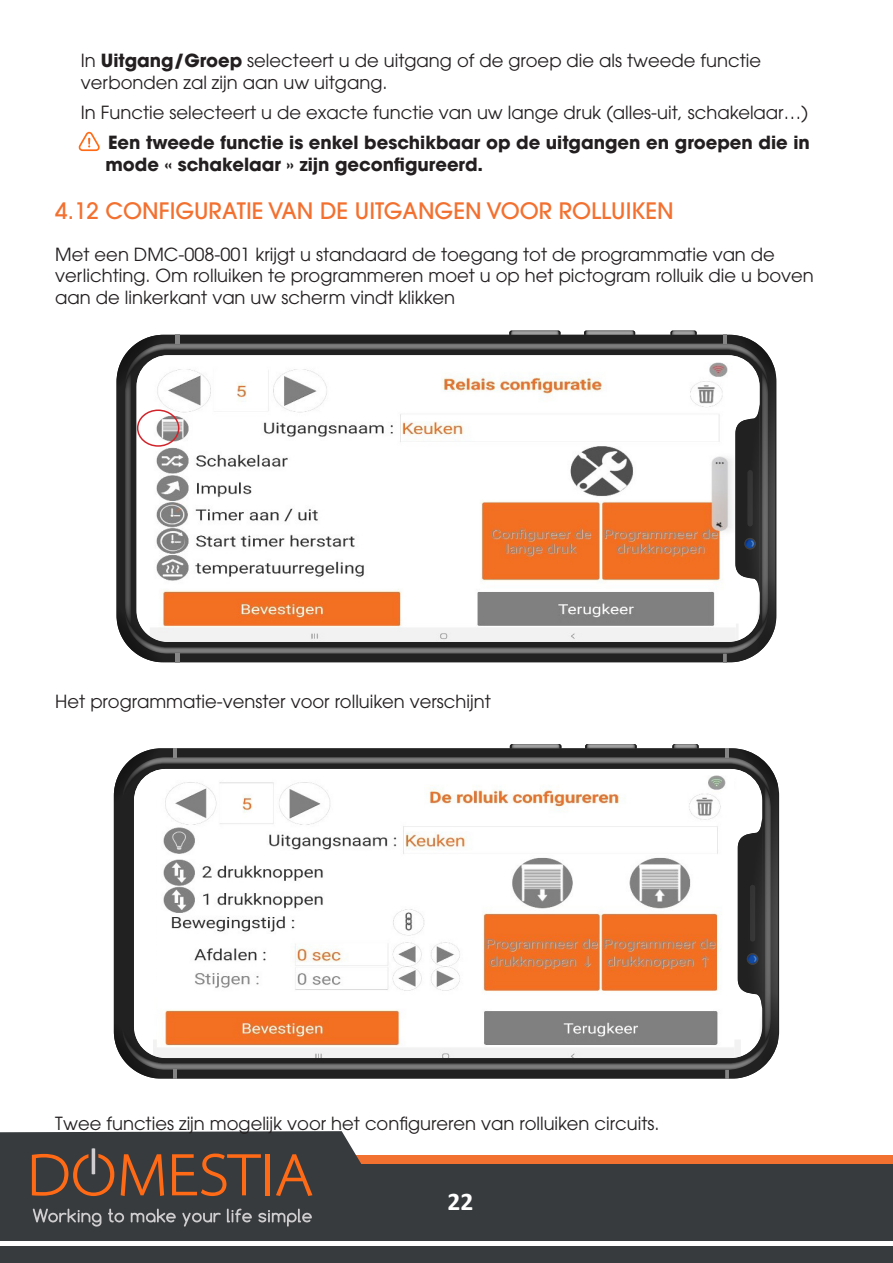
<style>
.page{position:relative;width:893px;height:1263px;background:#fff}
.page>*{position:absolute;margin:0;border:0;box-sizing:border-box;transform-origin:0 0}
.t1{font:700 25.5px "Calibri";color:#fff}
.t2{font:500 22.5px "ITC Avant Garde Pro";color:#f37130}
.Titre{font:18px/21.6px "ITC Avant Garde Pro";color:#231f20}
.Titre-2{font:700 18px/21.6px "ITC Avant Garde Pro";color:#231f20}
.s1{font-weight:700}
</style>
<div class="page">
<div style="left:0;top:1164px;width:893px;height:99px;background:#373b3d"></div>
<div style="left:0;top:1155px;width:893px;height:9px;background:#f37130"></div>
<svg style="left:0;top:1131px;width:475px;height:111px"></svg>
<hr style="left:0;top:1242px;width:893px;height:4px;background:#fff">
<svg style="left:121px;top:1154px;width:43px;height:42px"></svg>
<svg style="left:172px;top:1153px;width:89px;height:43px"></svg>
<hr style="left:265px;top:1154px;width:4px;height:41px;background:#ff6a17">
<svg style="left:276px;top:1154px;width:36px;height:42px"></svg>
<svg style="left:32px;top:1148px;width:82px;height:48px"></svg>
<svg style="left:33px;top:1208px;width:68px;height:18px"></svg>
<svg style="left:108px;top:1208px;width:16px;height:14px"></svg>
<svg style="left:131px;top:1208px;width:45px;height:14px"></svg>
<svg style="left:182px;top:1213px;width:39px;height:13px"></svg>
<svg style="left:227px;top:1208px;width:25px;height:14px"></svg>
<svg style="left:258px;top:1208px;width:54px;height:18px"></svg>
<svg style="left:78px;top:132px;width:22px;height:19px"></svg>
<img style="left:117px;top:335px;width:658px;height:327px">
<img style="left:670px;top:331px;width:27px;height:4px">
<img style="left:672px;top:331px;width:23px;height:4px">
<img style="left:585px;top:331px;width:49px;height:4px">
<img style="left:509px;top:331px;width:51px;height:4px">
<img style="left:511px;top:331px;width:48px;height:4px">
<img style="left:736px;top:393px;width:2px;height:211px">
<img style="left:150px;top:393px;width:586px;height:211px">
<img style="left:125px;top:343px;width:643px;height:50px">
<img style="left:125px;top:604px;width:643px;height:50px">
<svg style="left:735px;top:403px;width:25px;height:191px"></svg>
<img style="left:762px;top:393px;width:6px;height:233px">
<img style="left:762px;top:371px;width:6px;height:22px">
<img style="left:762px;top:604px;width:6px;height:21px">
<img style="left:125px;top:393px;width:6px;height:233px">
<img style="left:125px;top:371px;width:6px;height:22px">
<img style="left:125px;top:604px;width:6px;height:21px">
<svg style="left:176px;top:335px;width:3px;height:8px"></svg>
<svg style="left:723px;top:335px;width:3px;height:8px"></svg>
<svg style="left:176px;top:654px;width:3px;height:8px"></svg>
<svg style="left:723px;top:654px;width:3px;height:8px"></svg>
<div style="left:137px;top:409px;width:42px;height:38px;border:2px solid #d1232a;border-radius:50%"></div>
<img style="left:114px;top:748px;width:664px;height:330px">
<img style="left:672px;top:744px;width:27px;height:4px">
<img style="left:674px;top:744px;width:23px;height:4px">
<img style="left:585px;top:744px;width:52px;height:4px">
<img style="left:587px;top:744px;width:48px;height:4px">
<img style="left:510px;top:744px;width:51px;height:4px">
<img style="left:512px;top:744px;width:48px;height:4px">
<img style="left:134px;top:807px;width:628px;height:212px">
<img style="left:157px;top:807px;width:577px;height:212px">
<img style="left:122px;top:757px;width:649px;height:50px">
<img style="left:122px;top:1019px;width:649px;height:51px">
<svg style="left:738px;top:817px;width:24px;height:193px"></svg>
<img style="left:765px;top:807px;width:6px;height:235px">
<img style="left:765px;top:785px;width:6px;height:22px">
<img style="left:765px;top:1019px;width:6px;height:22px">
<svg style="left:173px;top:748px;width:4px;height:9px"></svg>
<svg style="left:725px;top:748px;width:4px;height:9px"></svg>
<svg style="left:173px;top:1070px;width:4px;height:8px"></svg>
<svg style="left:725px;top:1070px;width:4px;height:8px"></svg>
<p class="Titre" style="left:81px;top:50px;width:682px">In <span class="s1">Uitgang/Groep</span> selecteert u de uitgang of de groep die als tweede functie verbonden zal zijn aan uw uitgang.</p>
<p class="Titre" style="left:81px;top:101px;width:729px">In Functie selecteert u de exacte functie van uw lange druk (alles-uit, schakelaar…)</p>
<p class="Titre-2" style="left:105px;top:132px;width:706px">Een tweede functie is enkel beschikbaar op de uitgangen en groepen die in mode « schakelaar » zijn geconfigureerd.</p>
<p class="t2" style="left:55px;top:196px;width:620px">4.12 CONFIGURATIE VAN DE UITGANGEN VOOR ROLLUIKEN</p>
<p class="Titre" style="left:55px;top:243px;width:760px">Met een DMC-008-001 krijgt u standaard de toegang tot de programmatie van de verlichting. Om rolluiken te programmeren moet u op het pictogram rolluik die u boven aan de linkerkant van uw scherm vindt klikken</p>
<p class="Titre" style="left:55px;top:690px;width:437px">Het programmatie-venster voor rolluiken verschijnt</p>
<p class="Titre" style="left:55px;top:1112px;width:606px">Twee functies zijn mogelijk voor het configureren van rolluiken circuits.</p>
<h1 class="t1" style="left:448px;top:1184px;width:27px">22</h1>
</div>
